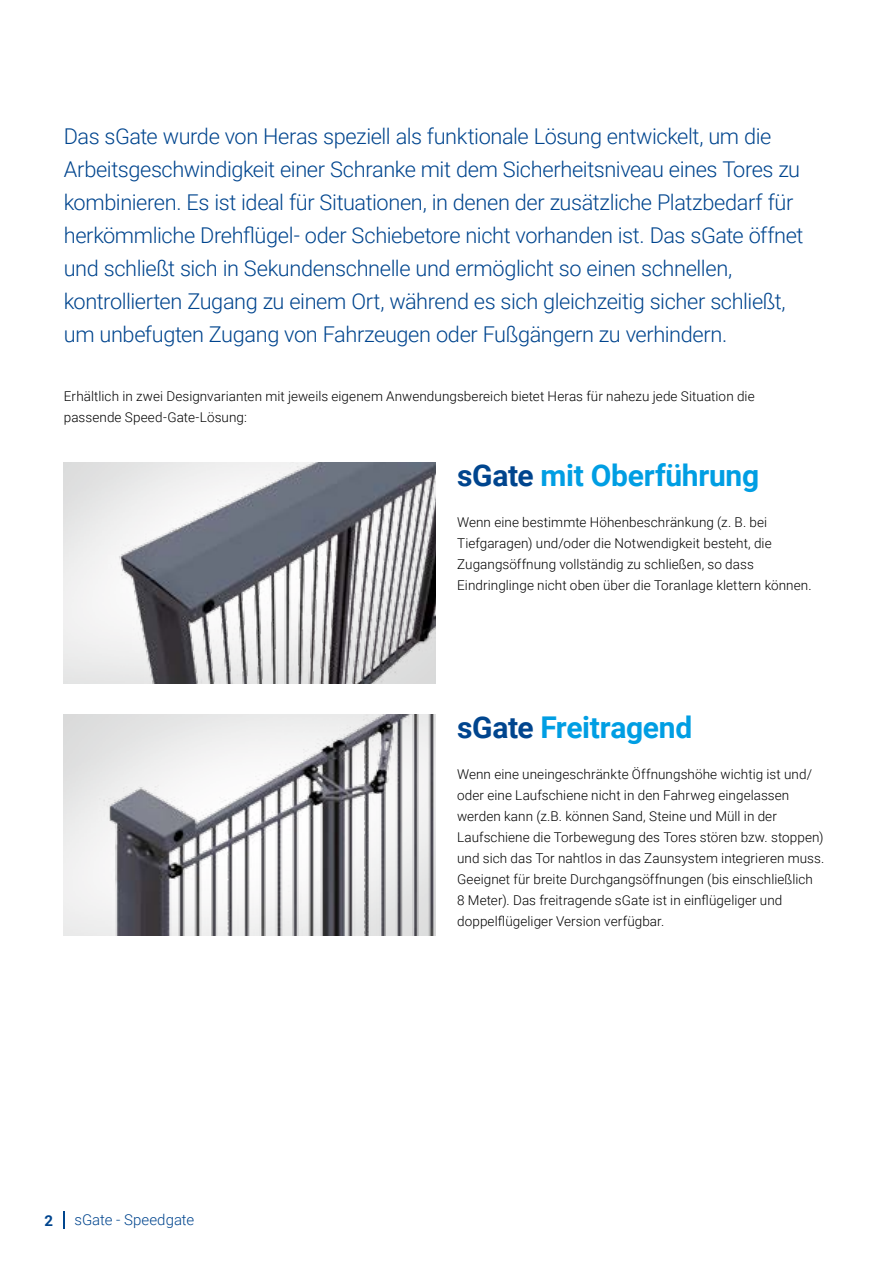
<style>
.page{position:relative;width:893px;height:1263px;background:#fff}
.page>*{position:absolute;margin:0;border:0;box-sizing:border-box;transform-origin:0 0}
.t1{font:700 30px "Roboto";letter-spacing:-.01em;color:#009ee3}
.t2{font:300 21.75px/33px "Roboto";letter-spacing:-.02em;color:#00458e}
.t3{font:300 15px "Roboto";color:#00458e}
.t4{font:700 15px "Roboto";color:#00458e}
.t5{font:300 13.5px/21px "Roboto";letter-spacing:.005em;color:#000}
.s1{color:#00458e}
</style>
<div class="page">
<img style="left:63px;top:462px;width:373px;height:221px">
<img style="left:64px;top:715px;width:372px;height:220px">
<svg style="left:64px;top:1212px;width:1px;height:17px"></svg>
<p class="t2" style="left:64px;top:119px;width:741px">Das sGate wurde von Heras speziell als funktionale Lösung entwickelt, um die Arbeitsgeschwindigkeit einer Schranke mit dem Sicherheitsniveau eines Tores zu kombinieren. Es ist ideal für Situationen, in denen der zusätzliche Platzbedarf für herkömmliche Drehflügel- oder Schiebetore nicht vorhanden ist. Das sGate öffnet und schließt sich in Sekundenschnelle und ermöglicht so einen schnellen, kontrollierten Zugang zu einem Ort, während es sich gleichzeitig sicher schließt, um unbefugten Zugang von Fahrzeugen oder Fußgängern zu verhindern.</p>
<p class="t5" style="left:64px;top:385px;width:692px">Erhältlich in zwei Designvarianten mit jeweils eigenem Anwendungsbereich bietet Heras für nahezu jede Situation die passende Speed-Gate-Lösung:</p>
<h1 class="t1" style="left:457px;top:454px;width:304px"><span class="s1">sGate</span> mit Oberführung</h1>
<p class="t5" style="left:457px;top:511px;width:356px">Wenn eine bestimmte Höhenbeschränkung (z. B. bei Tiefgaragen) und/oder die Notwendigkeit besteht, die Zugangsöffnung vollständig zu schließen, so dass Eindringlinge nicht oben über die Toranlage klettern können.</p>
<h1 class="t1" style="left:457px;top:706px;width:237px"><span class="s1">sGate</span> Freitragend</h1>
<p class="t4" style="left:45px;top:1210px;width:10px">2</p>
<p class="t3" style="left:74px;top:1209px;width:121px">sGate - Speedgate</p>
<p class="t5" style="left:457px;top:763px;width:369px">Wenn eine uneingeschränkte Öffnungshöhe wichtig ist und/ oder eine Laufschiene nicht in den Fahrweg eingelassen werden kann (z.B. können Sand, Steine und Müll in der Laufschiene die Torbewegung des Tores stören bzw. stoppen) und sich das Tor nahtlos in das Zaunsystem integrieren muss.<br>Geeignet für breite Durchgangsöffnungen (bis einschließlich<br>8 Meter). Das freitragende sGate ist in einflügeliger und doppelflügeliger Version verfügbar.</p>
</div>
